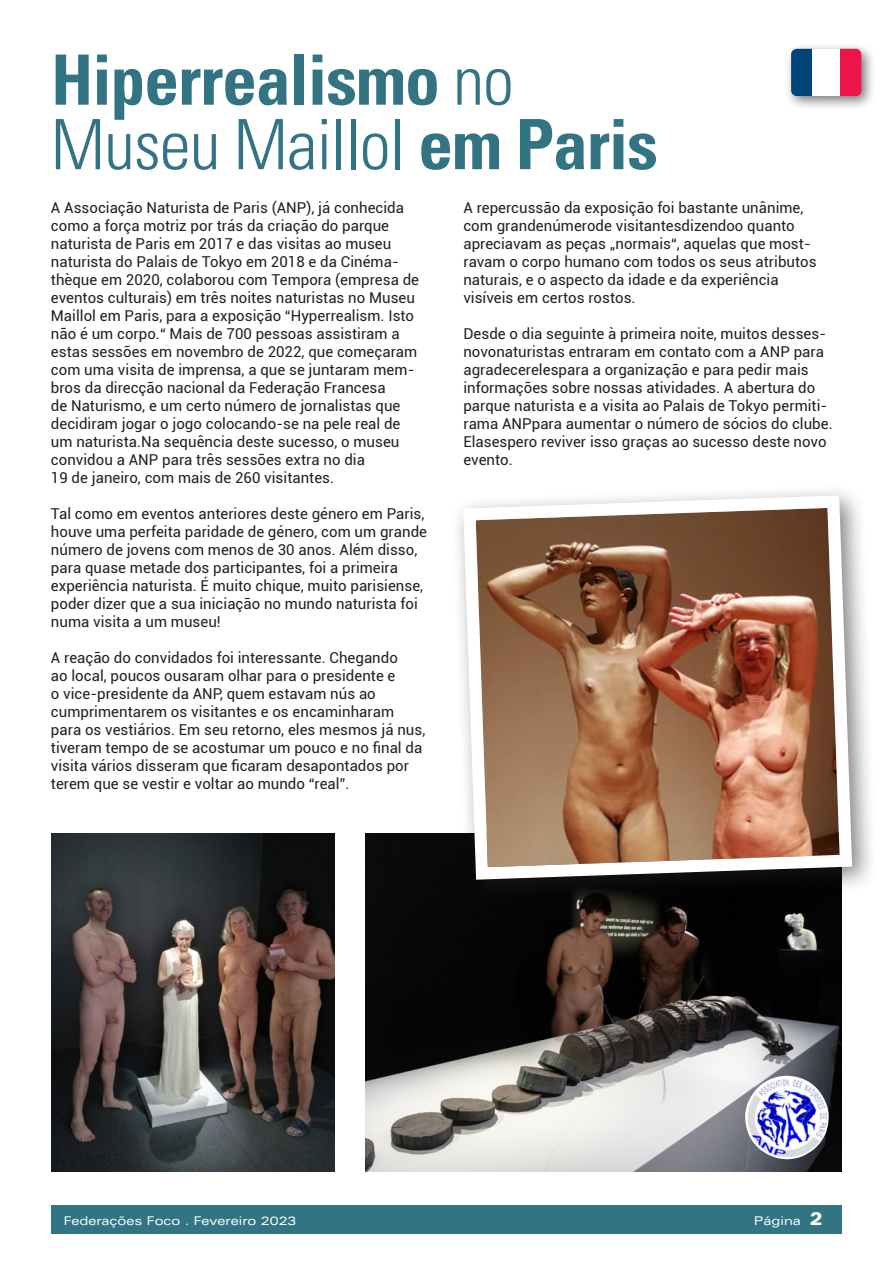
<style>
.page{position:relative;width:893px;height:1263px;background:#fff}
.page>*{position:absolute;margin:0;border:0;box-sizing:border-box;transform-origin:0 0}
.Standard_Artikel_Tex{font:700 condensed 69.45px/64.5px "Univers";letter-spacing:-.015em;color:#327482}
.t1{font:15px/18px "Roboto";color:#231f20}
.t2{font:expanded 12px "Univers";color:#fff}
.s1{font-weight:300}
.s2{font-weight:900;font-size:18px}
</style>
<div class="page">
<div style="left:51px;top:1205px;width:791px;height:29px;background:#327482"></div>
<div style="left:784px;top:42px;width:92px;height:69px;background:#231f20;opacity:.6"></div>
<svg style="left:840px;top:49px;width:21px;height:47px"></svg>
<svg style="left:791px;top:49px;width:22px;height:47px"></svg>
<div style="left:813px;top:49px;width:27px;height:47px;background:#fff"></div>
<img style="left:366px;top:833px;width:476px;height:338px">
<img style="left:51px;top:833px;width:284px;height:338px">
<img style="left:745px;top:1076px;width:84px;height:83px">
<div style="left:451px;top:484px;width:427px;height:422px;background:#231f20;opacity:.55"></div>
<img style="left:457px;top:489px;width:401px;height:397px">
<p class="Standard_Artikel_Tex" style="left:51px;top:47px;width:609px">Hiperrealismo <span class="s1">no<br>Museu Maillol</span> em Paris</p>
<p class="t1" style="left:51px;top:198px;width:370px">A Associação Naturista de Paris (ANP), já conhecida como a força motriz por trás da criação do parque naturista de Paris em 2017 e das visitas ao museu naturista do Palais de Tokyo em 2018 e da Cinéma&shy;thèque em 2020, colaborou com Tempora (empresa de eventos culturais) em três noites naturistas no Museu Maillol em Paris, para a exposição “Hyperrealism. Isto não é um corpo.“ Mais de 700 pessoas assistiram a estas sessões em novembro de 2022, que começaram com uma visita de imprensa, a que se juntaram mem&shy;bros da direcção nacional da Federação Francesa<br>de Naturismo, e um certo número de jornalistas que decidiram jogar o jogo colocando-se na pele real de um naturista.Na sequência deste sucesso, o museu convidou a ANP para três sessões extra no dia<br>19 de janeiro, com mais de 260 visitantes.</p>
<p class="t1" style="left:51px;top:504px;width:378px">Tal como em eventos anteriores deste género em Paris, houve uma perfeita paridade de género, com um grande número de jovens com menos de 30 anos. Além disso, para quase metade dos participantes, foi a primeira experiência naturista. É muito chique, muito parisiense, poder dizer que a sua iniciação no mundo naturista foi numa visita a um museu!</p>
<p class="t1" style="left:51px;top:648px;width:376px">A reação do convidados foi interessante. Chegando<br>ao local, poucos ousaram olhar para o presidente e<br>o vice-presidente da ANP, quem estavam nús ao cumprimentarem os visitantes e os encaminharam para os vestiários. Em seu retorno, eles mesmos já nus, tiveram tempo de se acostumar um pouco e no final da visita vários disseram que ficaram desapontados por terem que se vestir e voltar ao mundo “real”.</p>
<p class="t1" style="left:463px;top:198px;width:355px">A repercussão da exposição foi bastante unânime, com grandenúmerode visitantesdizendoo quanto apreciavam as peças „normais“, aquelas que most&shy;ravam o corpo humano com todos os seus atributos naturais, e o aspecto da idade e da experiência visíveis em certos rostos.</p>
<p class="t1" style="left:463px;top:324px;width:371px">Desde o dia seguinte à primeira noite, muitos desses&shy;novonaturistas entraram em contato com a ANP para agradecerelespara a organização e para pedir mais informações sobre nossas atividades. A abertura do parque naturista e a visita ao Palais de Tokyo permiti&shy;rama ANPpara aumentar o número de sócios do clube.<br>Elasespero reviver isso graças ao sucesso deste novo evento.</p>
<p class="t2" style="left:64px;top:1214px;width:234px">Federações Foco . Fevereiro 2023</p>
<p class="t2" style="left:754px;top:1214px;width:70px">Página <span class="s2">2</span></p>
</div>
